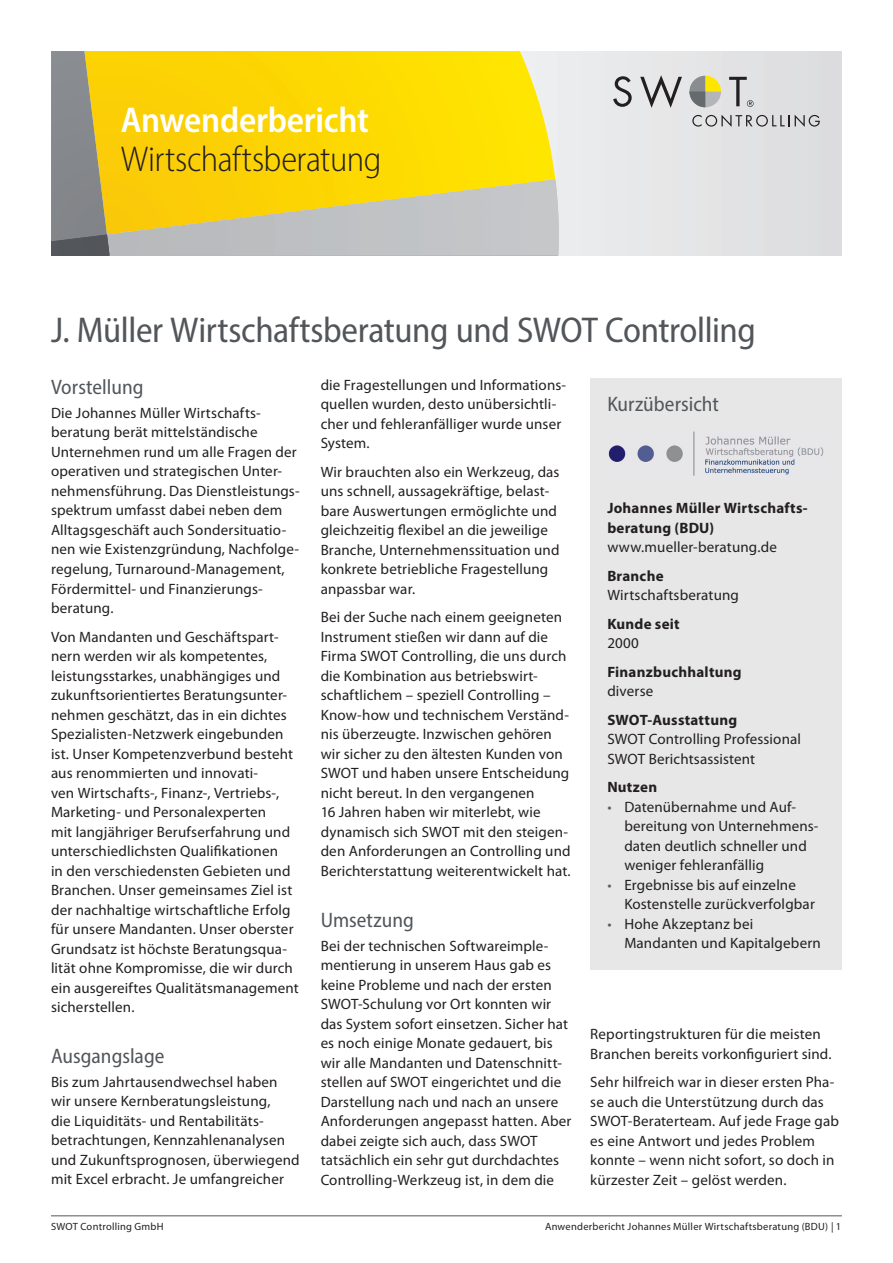
<style>
.page{position:relative;width:893px;height:1263px;background:#fff}
.page>*{position:absolute;margin:0;border:0;box-sizing:border-box;transform-origin:0 0}
.t1{font:semi-condensed 36px "Myriad Pro";letter-spacing:-.01em;color:#52565a}
.t2{font:300 semi-condensed 36px "Myriad Pro";letter-spacing:-.01em;color:#231f20}
.t3{font:600 semi-condensed 36px "Myriad Pro";letter-spacing:-.005em;color:#fff}
.t4{font:semi-condensed 21px "Myriad Pro";color:#52565a}
.t5{font:15px/19.5px "Myriad Pro";letter-spacing:.01em;color:#231f20}
.t6{font:700 15px/19.5px "Myriad Pro";letter-spacing:.015em;color:#231f20}
.t7{font:10.5px "Myriad Pro";letter-spacing:.025em;color:#231f20}
.s1{color:#5d6067}
</style>
<div class="page">
<div style="left:51px;top:51px;width:791px;height:204px;background:#e4e5e5"></div>
<svg style="left:51px;top:51px;width:508px;height:204px;background:#e3cb3d"></svg>
<div style="left:590px;top:378px;width:252px;height:591px;background:#e7e7e8"></div>
<img style="left:608px;top:431px;width:216px;height:45px">
<hr style="left:51px;top:1215px;width:791px;height:1px;background:#52565a">
<svg style="left:689px;top:76px;width:32px;height:31px"></svg>
<svg style="left:613px;top:76px;width:19px;height:31px"></svg>
<svg style="left:640px;top:75px;width:42px;height:33px"></svg>
<svg style="left:692px;top:115px;width:128px;height:12px"></svg>
<svg style="left:729px;top:77px;width:25px;height:30px"></svg>
<h1 class="t3" style="left:121px;top:97px;width:250px">Anwenderbericht</h1>
<h1 class="t2" style="left:121px;top:137px;width:262px">Wirtschaftsberatung</h1>
<h1 class="t1" style="left:51px;top:308px;width:706px">J. Müller Wirtschaftsberatung und SWOT Controlling</h1>
<h2 class="t4" style="left:51px;top:374px;width:94px">Vorstellung</h2>
<p class="t5" style="left:51px;top:403px;width:250px">Die Johannes Müller Wirtschafts&shy;beratung berät mittelständische Unternehmen rund um alle Fragen der operativen und strategischen Unter&shy;nehmensführung. Das Dienstleistungs&shy;spektrum umfasst dabei neben dem Alltagsgeschäft auch Sondersituatio&shy;nen wie Existenzgründung, Nachfolge&shy;regelung, Turnaround-Management, Fördermittel- und Finanzierungs&shy;beratung.</p>
<p class="t5" style="left:51px;top:627px;width:249px">Von Mandanten und Geschäftspart&shy;nern werden wir als kompetentes, leistungsstarkes, unabhängiges und zukunftsorientiertes Beratungsunter&shy;nehmen geschätzt, das in ein dichtes Spezialisten-Netzwerk eingebunden ist. Unser Kompetenzverbund besteht aus renommierten und innovati-<br>ven Wirtschafts-, Finanz-, Vertriebs-, Marketing- und Personalexperten<br>mit langjähriger Berufserfahrung und unterschiedlichsten Qualifikationen<br>in den verschiedensten Gebieten und Branchen. Unser gemeinsames Ziel ist der nachhaltige wirtschaftliche Erfolg für unsere Mandanten. Unser oberster Grundsatz ist höchste Beratungsqua&shy;lität ohne Kompromisse, die wir durch ein ausgereiftes Qualitätsmanagement sicherstellen.</p>
<h2 class="t4" style="left:51px;top:1043px;width:115px">Ausgangslage</h2>
<p class="t5" style="left:51px;top:1072px;width:250px">Bis zum Jahrtausendwechsel haben wir unsere Kernberatungsleistung,<br>die Liquiditäts- und Rentabilitäts&shy;betrachtungen, Kennzahlenanalysen und Zukunftsprognosen, überwiegend mit Excel erbracht. Je umfangreicher</p>
<p class="t5" style="left:321px;top:375px;width:247px">die Fragestellungen und Informations&shy;quellen wurden, desto unübersichtli&shy;cher und fehleranfälliger wurde unser<br>System.</p>
<p class="t5" style="left:321px;top:462px;width:240px">Wir brauchten also ein Werkzeug, das uns schnell, aussagekräftige, belast&shy;bare Auswertungen ermöglichte und gleichzeitig flexibel an die jeweilige Branche, Unternehmenssituation und konkrete betriebliche Fragestellung anpassbar war.</p>
<p class="t5" style="left:321px;top:608px;width:252px">Bei der Suche nach einem geeigneten Instrument stießen wir dann auf die Firma SWOT Controlling, die uns durch die Kombination aus betriebswirt&shy;schaftlichem – speziell Controlling – Know-how und technischem Verständ&shy;nis überzeugte. Inzwischen gehören wir sicher zu den ältesten Kunden von SWOT und haben unsere Entscheidung nicht bereut. In den vergangenen<br>16 Jahren haben wir miterlebt, wie dynamisch sich SWOT mit den steigen&shy;den Anforderungen an Controlling und Berichterstattung weiterentwickelt hat.</p>
<h2 class="t4" style="left:321px;top:907px;width:95px">Umsetzung</h2>
<p class="t5" style="left:321px;top:936px;width:252px">Bei der technischen Softwareimple&shy;mentierung in unserem Haus gab es keine Probleme und nach der ersten SWOT-Schulung vor Ort konnten wir das System sofort einsetzen. Sicher hat es noch einige Monate gedauert, bis wir alle Mandanten und Datenschnitt&shy;stellen auf SWOT eingerichtet und die Darstellung nach und nach an unsere Anforderungen angepasst hatten. Aber dabei zeigte sich auch, dass SWOT tatsächlich ein sehr gut durchdachtes Controlling-Werkzeug ist, in dem die</p>
<h2 class="t4" style="left:607px;top:391px;width:113px">Kurzübersicht</h2>
<p class="t6" style="left:607px;top:498px;width:202px">Johannes Müller Wirtschafts&shy;beratung (BDU)</p>
<p class="t5" style="left:607px;top:537px;width:171px">www.mueller-beratung.de</p>
<p class="t6" style="left:607px;top:566px;width:58px">Branche</p>
<p class="t5" style="left:607px;top:585px;width:133px">Wirtschaftsberatung</p>
<p class="t6" style="left:607px;top:614px;width:74px">Kunde seit</p>
<p class="t5" style="left:607px;top:633px;width:33px">2000</p>
<p class="t6" style="left:607px;top:662px;width:136px">Finanzbuchhaltung</p>
<p class="t5" style="left:607px;top:681px;width:48px">diverse</p>
<p class="t6" style="left:607px;top:710px;width:131px">SWOT-Ausstattung</p>
<p class="t5" style="left:607px;top:729px;width:195px">SWOT Controlling Professional<br>SWOT Berichtsassistent</p>
<p class="t6" style="left:607px;top:777px;width:51px">Nutzen</p>
<p class="t5" style="left:624px;top:797px;width:196px;text-indent:-17px"><span class="s1">•</span> Datenübernahme und Auf&shy;bereitung von Unternehmens&shy;daten deutlich schneller und weniger fehleranfällig</p>
<p class="t5" style="left:624px;top:875px;width:192px;text-indent:-17px"><span class="s1">•</span> Ergebnisse bis auf einzelne<br>Kostenstelle zurückverfolgbar</p>
<p class="t5" style="left:624px;top:914px;width:198px;text-indent:-17px"><span class="s1">•</span> Hohe Akzeptanz bei<br>Mandanten und Kapitalgebern</p>
<p class="t5" style="left:590px;top:1024px;width:243px">Reportingstrukturen für die meisten<br>Branchen bereits vorkonfiguriert sind.</p>
<p class="t5" style="left:590px;top:1072px;width:250px">Sehr hilfreich war in dieser ersten Pha&shy;se auch die Unterstützung durch das SWOT-Beraterteam. Auf jede Frage gab es eine Antwort und jedes Problem konnte – wenn nicht sofort, so doch in kürzester Zeit – gelöst werden.</p>
<p class="t7" style="left:51px;top:1220px;width:114px">SWOT Controlling GmbH</p>
<p class="t7" style="left:545px;top:1220px;width:298px">Anwenderbericht Johannes Müller Wirtschaftsberatung (BDU) | 1</p>
</div>
